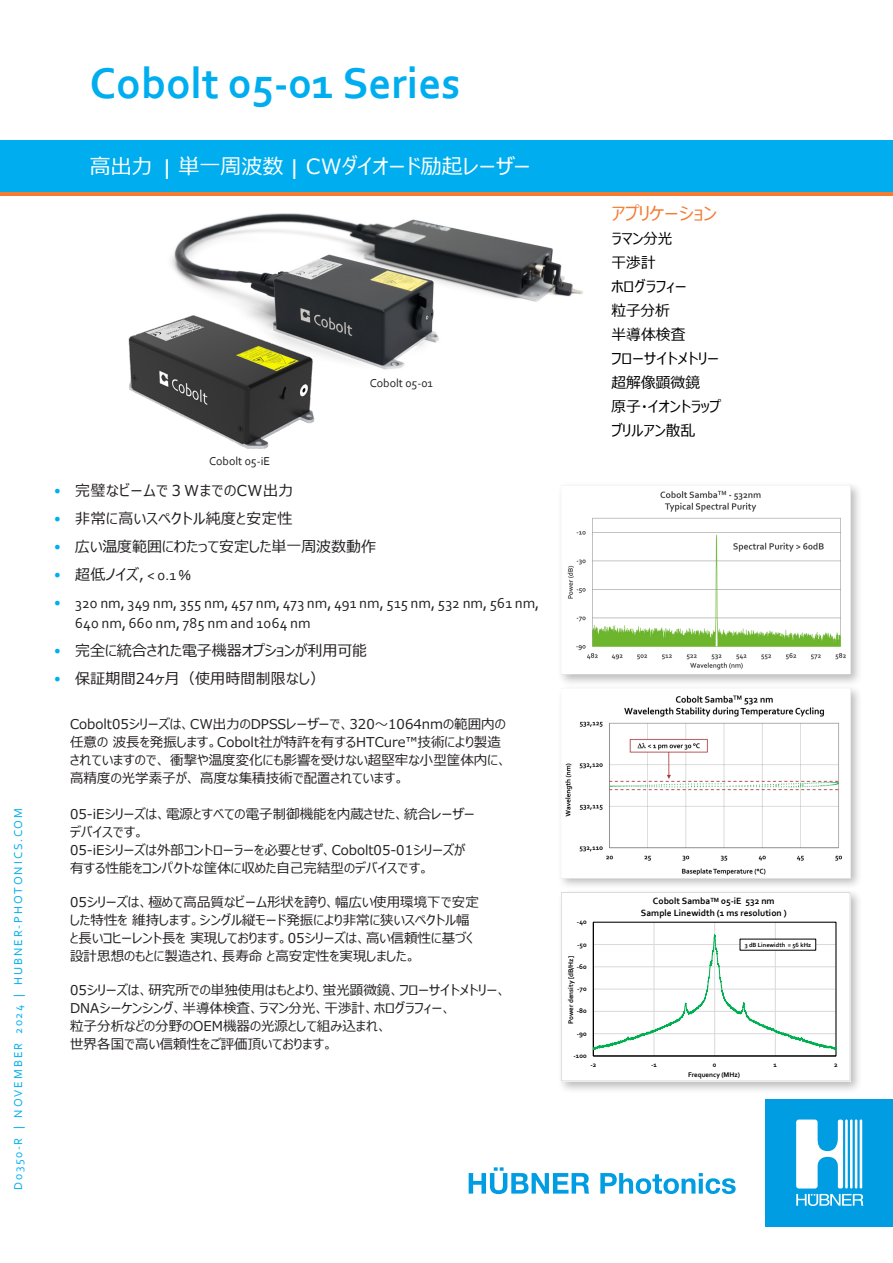
<style>
.page{position:relative;width:893px;height:1263px;background:#fff}
.page>*{position:absolute;margin:0;border:0;box-sizing:border-box;transform-origin:0 0}
.Rubrik{font:700 45px "Corbel";color:#00aeef}
.t1{font:21px "Meiryo UI";letter-spacing:.005em;color:#fff}
.t2{font:18px "Meiryo UI";letter-spacing:.015em;color:#f47b31}
.t3{font:15px/19.5px "Corbel";letter-spacing:.005em;color:#231f20}
.t4{font:15px "Meiryo UI";letter-spacing:.01em;color:#231f20}
.t5{font:15px/24px "Meiryo UI";letter-spacing:.005em;color:#000}
.t6{font:15px "Meiryo UI";letter-spacing:.03em;color:#231f20}
.t7{font:13.5px/18px "Meiryo UI";color:#231f20}
.t8{font:12px "Corbel";letter-spacing:.155em;color:#00aeef}
.t9{font:12px "Corbel";color:#231f20}
.t10{font:700 9.45px/11.6px "Corbel";color:#000;text-align:center}
.t11{font:700 7.05px "Corbel";color:#000}
.t12{font:700 6.3px "Corbel";color:#000}
.s1{font-family:"Corbel";font-weight:700}
.s2{font-family:"Corbel";color:#00aeef}
.s3{font-family:"Corbel"}
.s4{color:#00aeef}
</style>
<div class="page">
<div style="left:765px;top:1099px;width:128px;height:127px;background:#009de2"></div>
<hr style="left:845px;top:1119px;width:3px;height:69px;background:#fff">
<hr style="left:850px;top:1119px;width:2px;height:69px;background:#fff">
<hr style="left:855px;top:1119px;width:2px;height:69px;background:#fff">
<hr style="left:860px;top:1119px;width:2px;height:69px;background:#fff">
<svg style="left:796px;top:1119px;width:47px;height:69px"></svg>
<svg style="left:796px;top:1194px;width:67px;height:12px"></svg>
<svg style="left:469px;top:1167px;width:120px;height:27px"></svg>
<svg style="left:600px;top:1173px;width:136px;height:21px"></svg>
<div style="left:0;top:191px;width:893px;height:5px;background:#f47b31"></div>
<div style="left:0;top:140px;width:893px;height:51px;background:#00aeef"></div>
<img style="left:171px;top:213px;width:412px;height:157px">
<img style="left:128px;top:270px;width:220px;height:179px">
<div style="left:557px;top:684px;width:305px;height:206px;background:#231f20;opacity:.3"></div>
<img style="left:561px;top:688px;width:290px;height:190px">
<div style="left:557px;top:481px;width:305px;height:205px;background:#231f20;opacity:.3"></div>
<img style="left:561px;top:485px;width:290px;height:189px">
<div style="left:557px;top:888px;width:306px;height:206px;background:#231f20;opacity:.3"></div>
<div style="left:561px;top:892px;width:289px;height:189px;background:#fff"></div>
<hr style="left:836px;top:922px;width:1px;height:134px;background:#d9d9d9">
<hr style="left:593px;top:1056px;width:243px;height:1px;background:#000">
<svg style="left:593px;top:922px;width:243px;height:134px"></svg>
<div style="left:561px;top:892px;width:289px;height:189px;border:1px solid #d9d9d9"></div>
<div style="left:740px;top:939px;width:76px;height:11px;background:#fff"></div>
<p class="t8" style="left:11px;top:1190px;width:383px;rotate:-90deg">D0350-R | NOVEMBER 2024 | HUBNER-PHOTONICS.COM</p>
<p class="Rubrik" style="left:90px;top:56px;width:372px">Cobolt 05-01 Series</p>
<h2 class="t1" style="left:90px;top:151px;width:443px">高出力 <span class="s1">|</span> 単一周波数 <span class="s1">|</span> CWダイオード励起レーザー</h2>
<p class="t9" style="left:209px;top:454px;width:62px">Cobolt 05-iE</p>
<p class="t9" style="left:370px;top:376px;width:65px">Cobolt 05-01</p>
<p class="t6" style="left:54px;top:480px;width:241px"><span class="s2">•</span> 完璧なビームで３WまでのCW出力</p>
<p class="t6" style="left:54px;top:508px;width:240px"><span class="s2">•</span> 非常に高いスペクトル純度と安定性</p>
<p class="t4" style="left:54px;top:536px;width:324px"><span class="s2">•</span> 広い温度範囲にわたって安定した単一周波数動作</p>
<p class="t4" style="left:54px;top:564px;width:138px"><span class="s2">•</span> 超低ノイズ, <span class="s3">&lt; 0.1 %</span></p>
<p class="t3" style="left:75px;top:593px;width:465px;text-indent:-21px"><span class="s4">•</span> 320 nm, 349 nm, 355 nm, 457 nm, 473 nm, 491 nm, 515 nm, 532 nm, 561 nm,<br>640 nm, 660 nm, 785 nm and 1064 nm</p>
<p class="t4" style="left:54px;top:640px;width:315px"><span class="s2">•</span> 完全に統合された電子機器オプションが利用可能</p>
<p class="t4" style="left:54px;top:668px;width:273px"><span class="s2">•</span> 保証期間24ヶ月（使用時間制限なし）</p>
<p class="t7" style="left:70px;top:715px;width:438px">Cobolt05シリーズは、CW出力のDPSSレーザーで、320～1064nmの範囲内の任意の 波長を発振します。Cobolt社が特許を有するHTCure™技術により製造されていますので、 衝撃や温度変化にも影響を受けない超堅牢な小型筐体内に、高精度の光学素子が、 高度な集積技術で配置されています。</p>
<p class="t7" style="left:70px;top:805px;width:406px">05-iEシリーズは、電源とすべての電子制御機能を内蔵させた、統合レーザーデバイスです。<br>05-iEシリーズは外部コントローラーを必要とせず、Cobolt05-01シリーズが有する性能をコンパクトな筐体に収めた自己完結型のデバイスです。</p>
<p class="t7" style="left:70px;top:894px;width:410px">05シリーズは、極めて高品質なビーム形状を誇り、幅広い使用環境下で安定した特性を 維持します。シングル縦モード発振により非常に狭いスペクトル幅と長いコヒーレント長を 実現しております。05シリーズは、高い信頼性に基づく設計思想のもとに製造され、長寿命 と高安定性を実現しました。</p>
<p class="t7" style="left:70px;top:982px;width:438px">05シリーズは、研究所での単独使用はもとより、蛍光顕微鏡、フローサイトメトリー、DNAシーケンシング、半導体検査、ラマン分光、干渉計、ホログラフィー、<br>粒子分析などの分野のOEM機器の光源として組み込まれ、<br>世界各国で高い信頼性をご評価頂いております。</p>
<h3 class="t2" style="left:611px;top:201px;width:107px">アプリケーション</h3>
<p class="t5" style="left:611px;top:227px;width:111px">ラマン分光<br>干渉計<br>ホログラフィー<br>粒子分析<br>半導体検査<br>フローサイトメトリー超解像顕微鏡<br>原子・イオントラップブリルアン散乱</p>
<p class="t11" style="left:577px;top:917px;width:11px">-40</p>
<p class="t11" style="left:577px;top:940px;width:11px">-50</p>
<p class="t11" style="left:566px;top:1024px;width:69px;rotate:-90deg">Power density [dB/Hz]</p>
<p class="t11" style="left:577px;top:962px;width:11px">-60</p>
<p class="t11" style="left:577px;top:984px;width:11px">-70</p>
<p class="t11" style="left:577px;top:1007px;width:11px">-80</p>
<p class="t11" style="left:577px;top:1029px;width:11px">-90</p>
<p class="t11" style="left:574px;top:1051px;width:15px">-100</p>
<p class="t10" style="left:641px;top:895px;width:147px">Cobolt Samba<sup>TM</sup> 05-iE 532 nm<br>Sample Linewidth (1 ms resolution )</p>
<p class="t12" style="left:745px;top:941px;width:68px">3 dB Linewidth = 56 kHz</p>
<p class="t11" style="left:590px;top:1060px;width:7px">-2</p>
<p class="t11" style="left:651px;top:1060px;width:7px">-1</p>
<p class="t11" style="left:713px;top:1060px;width:5px">0</p>
<p class="t11" style="left:774px;top:1060px;width:5px">1</p>
<p class="t11" style="left:834px;top:1060px;width:5px">2</p>
<p class="t11" style="left:688px;top:1070px;width:53px">Frequency (MHz)</p>
</div>
